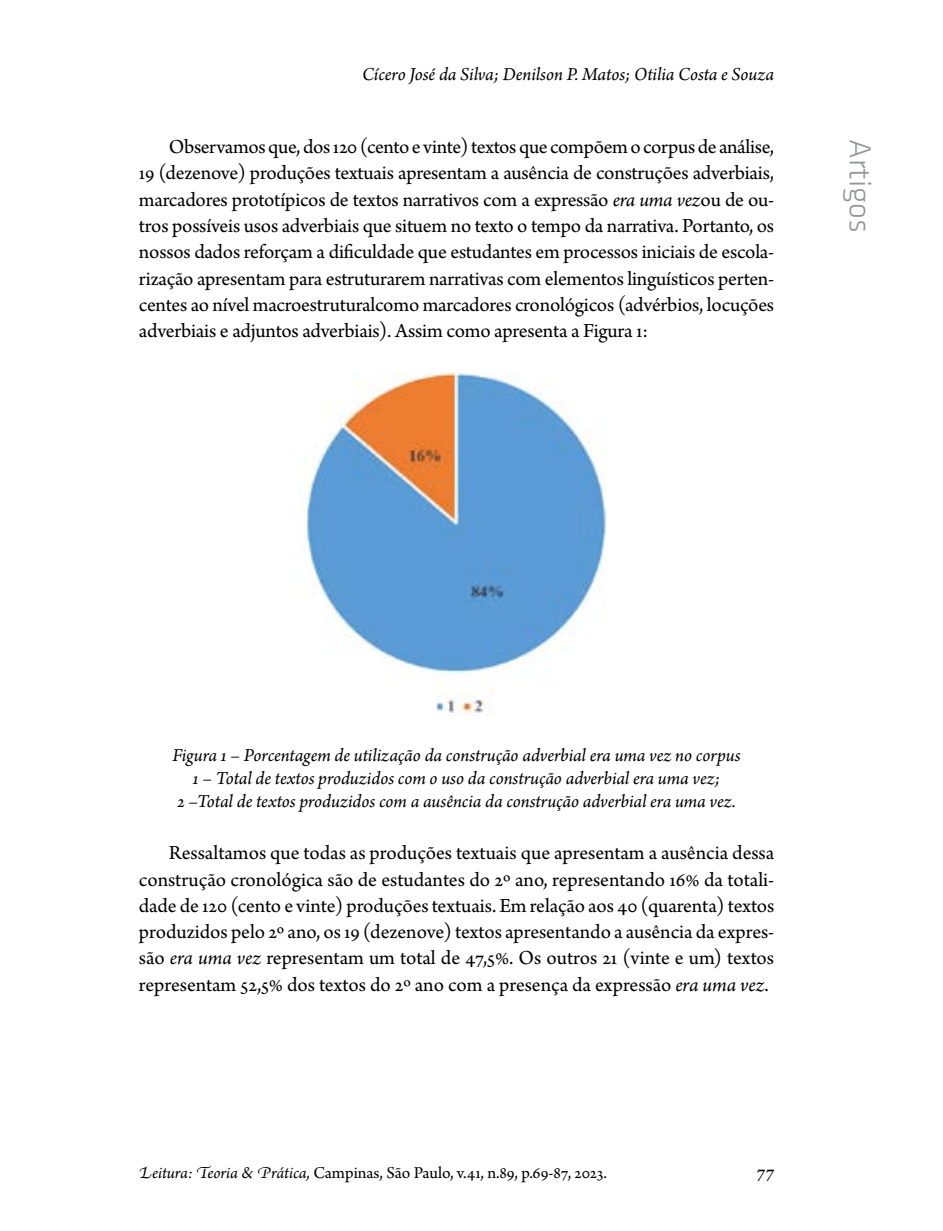
<style>
.page{position:relative;width:943px;height:1231px;background:#fff}
.page>*{position:absolute;margin:0;border:0;box-sizing:border-box;transform-origin:0 0}
.t1{font:300 31.5px "Klavika";color:#939598}
.t2{font:21px/26.2px "Arno Pro";letter-spacing:-.005em;color:#000;text-align:justify}
.t3{font:italic 21px "Arno Pro";color:#000}
.t4{font:italic 19.25px/22.8px "Arno Pro";letter-spacing:-.005em;color:#000;text-align:center}
.t5{font:17.5px "Arno Pro";letter-spacing:-.01em;color:#000}
.s1{font-style:italic}
</style>
<div class="page">
<img style="left:306px;top:372px;width:300px;height:341px">
<p class="t4" style="left:362px;top:64px;width:413px">Cícero José da Silva; Denilson P. Matos; Otilia Costa e Souza</p>
<p class="t2" style="left:139px;top:135px;width:637px;text-indent:30px">Observamos que, dos 120 (cento e vinte) textos que compõem o corpus de análise, 19 (dezenove) produções textuais apresentam a ausência de construções adverbiais, marcadores prototípicos de textos narrativos com a expressão <span class="s1">era uma vez</span>ou de ou&shy;tros possíveis usos adverbiais que situem no texto o tempo da narrativa. Portanto, os nossos dados reforçam a dificuldade que estudantes em processos iniciais de escola&shy;rização apresentam para estruturarem narrativas com elementos linguísticos perten&shy;centes ao nível macroestruturalcomo marcadores cronológicos (advérbios, locuções adverbiais e adjuntos adverbiais). Assim como apresenta a Figura 1:</p>
<h1 class="t1" style="left:877px;top:139px;width:95px;rotate:90deg">Artigos</h1>
<p class="t4" style="left:173px;top:745px;width:569px">Figura 1 – Porcentagem de utilização da construção adverbial era uma vez no corpus<br>1 – Total de textos produzidos com o uso da construção adverbial era uma vez;<br>2 –Total de textos produzidos com a ausência da construção adverbial era uma vez.</p>
<p class="t2" style="left:139px;top:841px;width:637px;text-indent:30px">Ressaltamos que todas as produções textuais que apresentam a ausência dessa construção cronológica são de estudantes do 2º ano, representando 16% da totali&shy;dade de 120 (cento e vinte) produções textuais. Em relação aos 40 (quarenta) textos produzidos pelo 2º ano, os 19 (dezenove) textos apresentando a ausência da expres&shy;são <span class="s1">era uma vez</span> representam um total de 47,5%. Os outros 21 (vinte e um) textos representam 52,5% dos textos do 2º ano com a presença da expressão <span class="s1">era uma vez</span>.</p>
<p class="t5" style="left:139px;top:1163px;width:469px"><span class="s1">Leitura: Teoria &amp; Prática,</span> Campinas, São Paulo, v.41, n.89, p.69-87, 2023.</p>
<p class="t3" style="left:756px;top:1159px;width:19px">77</p>
</div>
